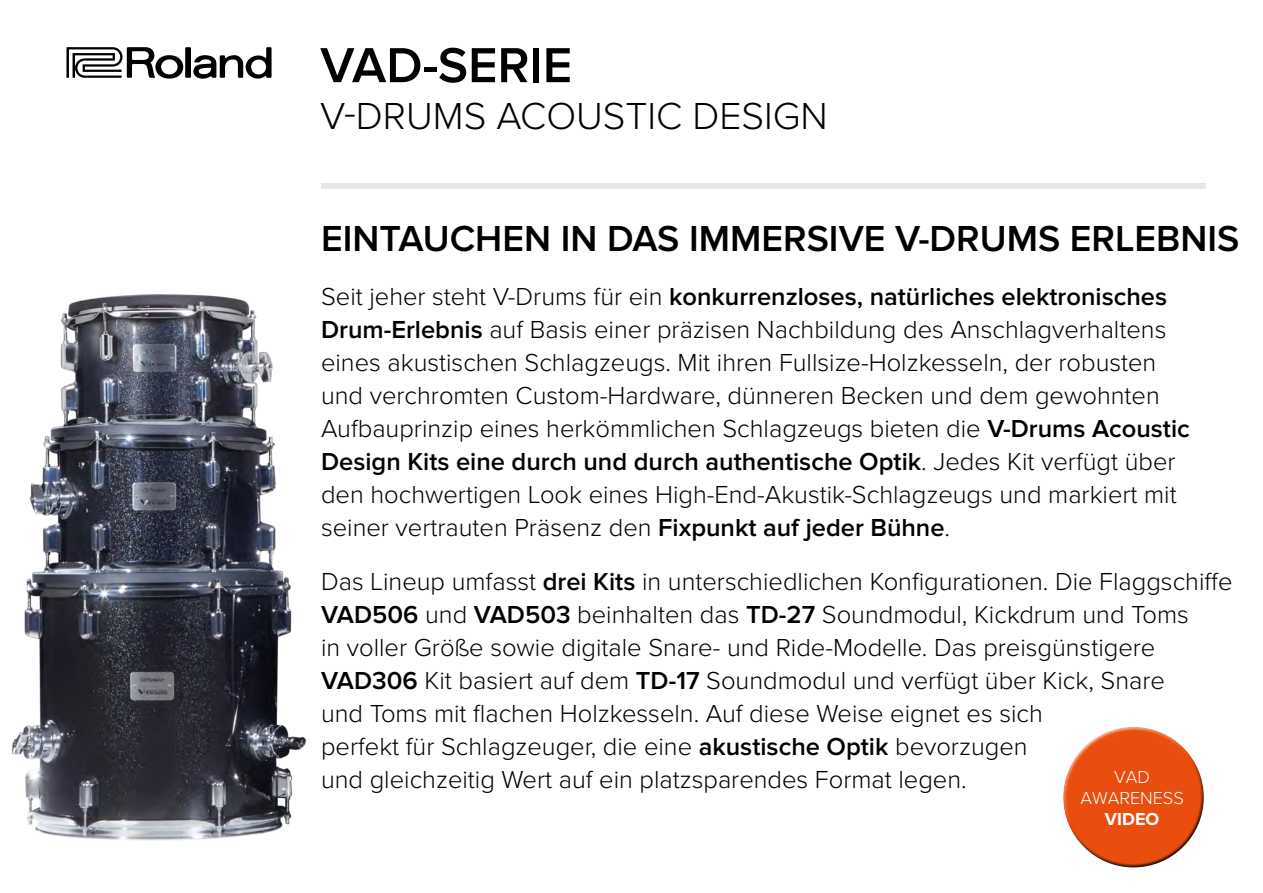
<style>
.page{position:relative;width:1263px;height:893px;background:#fff}
.page>*{position:absolute;margin:0;border:0;box-sizing:border-box;transform-origin:0 0}
.t1{font:600 51px "Proxima Nova";color:#000}
.t2{font:300 39px "Proxima Nova";color:#000}
.t3{font:600 37.5px "Proxima Nova";color:#000}
.t4{font:300 25.5px/33px "Proxima Nova";color:#000}
.t5{font:300 18px/21px "Proxima Nova";color:#fff;text-align:center}
.t6{font:700 18px "Proxima Nova";color:#fff}
.s1{font-weight:600}
</style>
<div class="page">
<svg style="left:66px;top:47px;width:206px;height:32px"></svg>
<div style="left:321px;top:183px;width:884px;height:6px;background:#e6e6e6"></div>
<div style="left:1058px;top:722px;width:139px;height:109px;background:#fff;opacity:.75"></div>
<div style="left:1065px;top:749px;width:144px;height:123px;background:#000;opacity:.75"></div>
<img style="left:11px;top:294px;width:295px;height:547px">
<h1 class="t1" style="left:320px;top:36px;width:253px">VAD-SERIE</h1>
<h2 class="t2" style="left:320px;top:87px;width:509px">V-DRUMS ACOUSTIC DESIGN</h2>
<h3 class="t3" style="left:321px;top:217px;width:920px">EINTAUCHEN IN DAS IMMERSIVE V-DRUMS ERLEBNIS</h3>
<p class="t4" style="left:321px;top:279px;width:870px">Seit jeher steht V-Drums für ein <span class="s1">konkurrenzloses, natürliches elektronisches Drum-Erlebnis</span> auf Basis einer präzisen Nachbildung des Anschlagverhaltens eines akustischen Schlagzeugs. Mit ihren Fullsize-Holzkesseln, der robusten und verchromten Custom-Hardware, dünneren Becken und dem gewohnten Aufbauprinzip eines herkömmlichen Schlagzeugs bieten die <span class="s1">V-Drums Acoustic Design Kits eine durch und durch authentische Optik</span>. Jedes Kit verfügt über den hochwertigen Look eines High-End-Akustik-Schlagzeugs und markiert mit seiner vertrauten Präsenz den <span class="s1">Fixpunkt auf jeder Bühne</span>.</p>
<p class="t4" style="left:321px;top:564px;width:913px">Das Lineup umfasst <span class="s1">drei Kits</span> in unterschiedlichen Konfigurationen. Die Flaggschiffe <span class="s1">VAD506</span> und <span class="s1">VAD503</span> beinhalten das <span class="s1">TD-27</span> Soundmodul, Kickdrum und Toms<br>in voller Größe sowie digitale Snare- und Ride-Modelle. Das preisgünstigere <span class="s1">VAD306</span> Kit basiert auf dem <span class="s1">TD-17</span> Soundmodul und verfügt über Kick, Snare<br>und Toms mit flachen Holzkesseln. Auf diese Weise eignet es sich<br>perfekt für Schlagzeuger, die eine <span class="s1">akustische Optik</span> bevorzugen<br>und gleichzeitig Wert auf ein platzsparendes Format legen.</p>
<p class="t5" style="left:1080px;top:766px;width:105px">VAD<br>AWARENESS</p>
<p class="t6" style="left:1105px;top:809px;width:56px">VIDEO</p>
</div>
